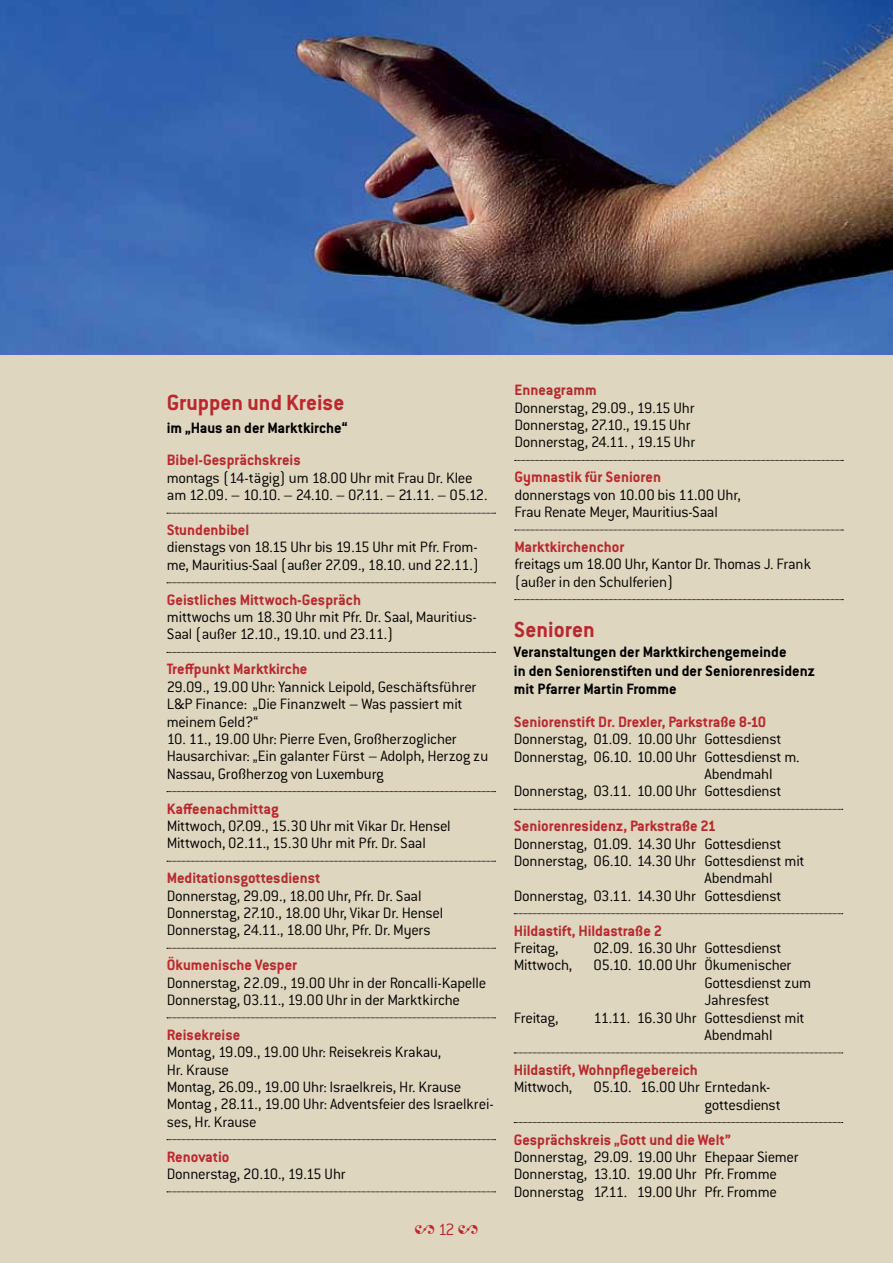
<style>
.page{position:relative;width:893px;height:1263px;background:#dfd6bf}
.page>*{position:absolute;margin:0;border:0;box-sizing:border-box;transform-origin:0 0}
.t1{font:700 24px "Conduit ITC Std";color:#b8292f}
.t2{font:18px "Adobe Garamond Pro";color:#b8292f}
.t3{font:300 16.5px/17.4px "Conduit ITC Std";letter-spacing:-.015em;color:#000}
.t4{font:700 16.5px "Conduit ITC Std";color:#b8292f}
.t5{font:700 16.5px/18.8px "Conduit ITC Std";color:#000}
.s1{font-family:"Conduit ITC Std";font-weight:300}
</style>
<div class="page">
<img style="left:0;top:0;width:893px;height:354px">
<svg style="left:167px;top:513px;width:329px;height:1px"></svg>
<svg style="left:167px;top:582px;width:329px;height:1px"></svg>
<svg style="left:167px;top:652px;width:329px;height:1px"></svg>
<svg style="left:167px;top:791px;width:329px;height:1px"></svg>
<svg style="left:167px;top:861px;width:329px;height:1px"></svg>
<svg style="left:167px;top:948px;width:329px;height:1px"></svg>
<svg style="left:167px;top:1017px;width:329px;height:1px"></svg>
<svg style="left:167px;top:1139px;width:329px;height:1px"></svg>
<svg style="left:167px;top:1191px;width:329px;height:1px"></svg>
<svg style="left:514px;top:809px;width:329px;height:1px"></svg>
<svg style="left:514px;top:913px;width:329px;height:1px"></svg>
<svg style="left:514px;top:1053px;width:329px;height:1px"></svg>
<svg style="left:514px;top:1122px;width:329px;height:1px"></svg>
<svg style="left:515px;top:460px;width:328px;height:1px"></svg>
<svg style="left:515px;top:530px;width:328px;height:1px"></svg>
<svg style="left:515px;top:599px;width:328px;height:1px"></svg>
<h1 class="t1" style="left:167px;top:388px;width:179px">Gruppen und Kreise</h1>
<p class="t5" style="left:167px;top:418px;width:182px">im „Haus an der Marktkirche“</p>
<p class="t4" style="left:167px;top:450px;width:136px">Bibel-Gesprächskreis</p>
<p class="t3" style="left:167px;top:468px;width:322px">montags (14-tägig) um 18.00 Uhr mit Frau Dr. Klee am 12.09. – 10.10. – 24.10. – 07.11. – 21.11. – 05.12.</p>
<p class="t4" style="left:167px;top:520px;width:84px">Stundenbibel</p>
<p class="t3" style="left:167px;top:538px;width:314px">dienstags von 18.15 Uhr bis 19.15 Uhr mit Pfr. From&shy;me, Mauritius-Saal (außer 27.09., 18.10. und 22.11.)</p>
<p class="t4" style="left:167px;top:589px;width:196px">Geistliches Mittwoch-Gespräch</p>
<p class="t3" style="left:167px;top:608px;width:311px">mittwochs um 18.30 Uhr mit Pfr. Dr. Saal, Mauritius-<br>Saal (außer 12.10., 19.10. und 23.11.)</p>
<p class="t4" style="left:167px;top:659px;width:142px">Treffpunkt Marktkirche</p>
<p class="t3" style="left:167px;top:677px;width:311px">29.09., 19.00 Uhr: Yannick Leipold, Geschäftsführer<br>L&amp;P Finance: „Die Finanzwelt – Was passiert mit meinem Geld?“</p>
<p class="t3" style="left:167px;top:729px;width:323px">10. 11., 19.00 Uhr: Pierre Even, Großherzoglicher<br>Hausarchivar: „Ein galanter Fürst – Adolph, Herzog zu<br>Nassau, Großherzog von Luxemburg</p>
<p class="t4" style="left:167px;top:798px;width:113px">Kaffeenachmittag</p>
<p class="t3" style="left:167px;top:817px;width:285px">Mittwoch, 07.09., 15.30 Uhr mit Vikar Dr. Hensel<br>Mittwoch, 02.11., 15.30 Uhr mit Pfr. Dr. Saal</p>
<p class="t4" style="left:167px;top:868px;width:155px">Meditationsgottesdienst</p>
<p class="t3" style="left:167px;top:886px;width:278px">Donnerstag, 29.09., 18.00 Uhr, Pfr. Dr. Saal<br>Donnerstag, 27.10., 18.00 Uhr, Vikar Dr. Hensel<br>Donnerstag, 24.11., 18.00 Uhr, Pfr. Dr. Myers</p>
<p class="t4" style="left:167px;top:955px;width:132px">Ökumenische Vesper</p>
<p class="t3" style="left:167px;top:973px;width:321px">Donnerstag, 22.09., 19.00 Uhr in der Roncalli-Kapelle<br>Donnerstag, 03.11., 19.00 Uhr in der Marktkirche</p>
<p class="t4" style="left:167px;top:1025px;width:75px">Reisekreise</p>
<p class="t3" style="left:167px;top:1043px;width:329px">Montag, 19.09., 19.00 Uhr: Reisekreis Krakau,<br>Hr. Krause<br>Montag, 26.09., 19.00 Uhr: Israelkreis, Hr. Krause Montag , 28.11., 19.00 Uhr: Adventsfeier des Israelkrei&shy;ses, Hr. Krause</p>
<p class="t4" style="left:167px;top:1146px;width:64px">Renovatio</p>
<p class="t3" style="left:167px;top:1165px;width:181px">Donnerstag, 20.10., 19.15 Uhr</p>
<p class="t2" style="left:414px;top:1219px;width:65px">2 <span class="s1">12</span> 2</p>
<p class="t4" style="left:514px;top:380px;width:84px">Enneagramm</p>
<p class="t3" style="left:514px;top:398px;width:182px">Donnerstag, 29.09., 19.15 Uhr<br>Donnerstag, 27.10., 19.15 Uhr<br>Donnerstag, 24.11. , 19.15 Uhr</p>
<p class="t4" style="left:514px;top:467px;width:148px">Gymnastik für Senioren</p>
<p class="t3" style="left:514px;top:485px;width:228px">donnerstags von 10.00 bis 11.00 Uhr,<br>Frau Renate Meyer, Mauritius-Saal</p>
<p class="t4" style="left:514px;top:537px;width:111px">Marktkirchenchor</p>
<p class="t3" style="left:514px;top:555px;width:298px">freitags um 18.00 Uhr, Kantor Dr. Thomas J. Frank (außer in den Schulferien)</p>
<h1 class="t1" style="left:514px;top:615px;width:82px">Senioren</h1>
<p class="t5" style="left:514px;top:642px;width:303px">Veranstaltungen der Marktkirchengemeinde<br>in den Seniorenstiften und der Seniorenresidenz mit Pfarrer Martin Fromme</p>
<p class="t4" style="left:514px;top:712px;width:254px">Seniorenstift Dr. Drexler, Parkstraße 8-10</p>
<p class="t3" style="left:514px;top:730px;width:269px">Donnerstag, 01.09. 10.00 Uhr Gottesdienst</p>
<p class="t3" style="left:514px;top:747px;width:287px">Donnerstag, 06.10. 10.00 Uhr Gottesdienst m.</p>
<p class="t3" style="left:704px;top:765px;width:70px">Abendmahl</p>
<p class="t3" style="left:514px;top:782px;width:269px">Donnerstag, 03.11. 10.00 Uhr Gottesdienst</p>
<p class="t4" style="left:514px;top:816px;width:204px">Seniorenresidenz, Parkstraße 21</p>
<p class="t3" style="left:514px;top:834px;width:269px">Donnerstag, 01.09. 14.30 Uhr Gottesdienst</p>
<p class="t3" style="left:514px;top:852px;width:292px">Donnerstag, 06.10. 14.30 Uhr Gottesdienst mit</p>
<p class="t3" style="left:704px;top:869px;width:70px">Abendmahl</p>
<p class="t3" style="left:514px;top:886px;width:269px">Donnerstag, 03.11. 14.30 Uhr Gottesdienst</p>
<p class="t4" style="left:514px;top:920px;width:150px">Hildastift, Hildastraße 2</p>
<p class="t3" style="left:514px;top:939px;width:46px">Freitag,</p>
<p class="t3" style="left:593px;top:939px;width:190px">02.09. 16.30 Uhr Gottesdienst</p>
<p class="t3" style="left:514px;top:956px;width:60px">Mittwoch,</p>
<p class="t3" style="left:704px;top:956px;width:108px;text-indent:-111px">05.10. 10.00 Uhr Ökumenischer<br>Gottesdienst zum<br>Jahresfest</p>
<p class="t3" style="left:514px;top:1008px;width:46px">Freitag,</p>
<p class="t3" style="left:704px;top:1008px;width:102px;text-indent:-111px">11.11. 16.30 Uhr Gottesdienst mit<br>Abendmahl</p>
<p class="t4" style="left:514px;top:1060px;width:185px">Hildastift, Wohnpflegebereich</p>
<p class="t3" style="left:514px;top:1078px;width:60px">Mittwoch,</p>
<p class="t3" style="left:704px;top:1078px;width:78px;text-indent:-111px">05.10. 16.00 Uhr Erntedank&shy;gottesdienst</p>
<p class="t4" style="left:514px;top:1129px;width:218px">Gesprächskreis „Gott und die Welt”</p>
<p class="t3" style="left:514px;top:1147px;width:286px">Donnerstag, 29.09. 19.00 Uhr Ehepaar Siemer<br>Donnerstag, 13.10. 19.00 Uhr Pfr. Fromme<br>Donnerstag 17.11. 19.00 Uhr Pfr. Fromme</p>
</div>
